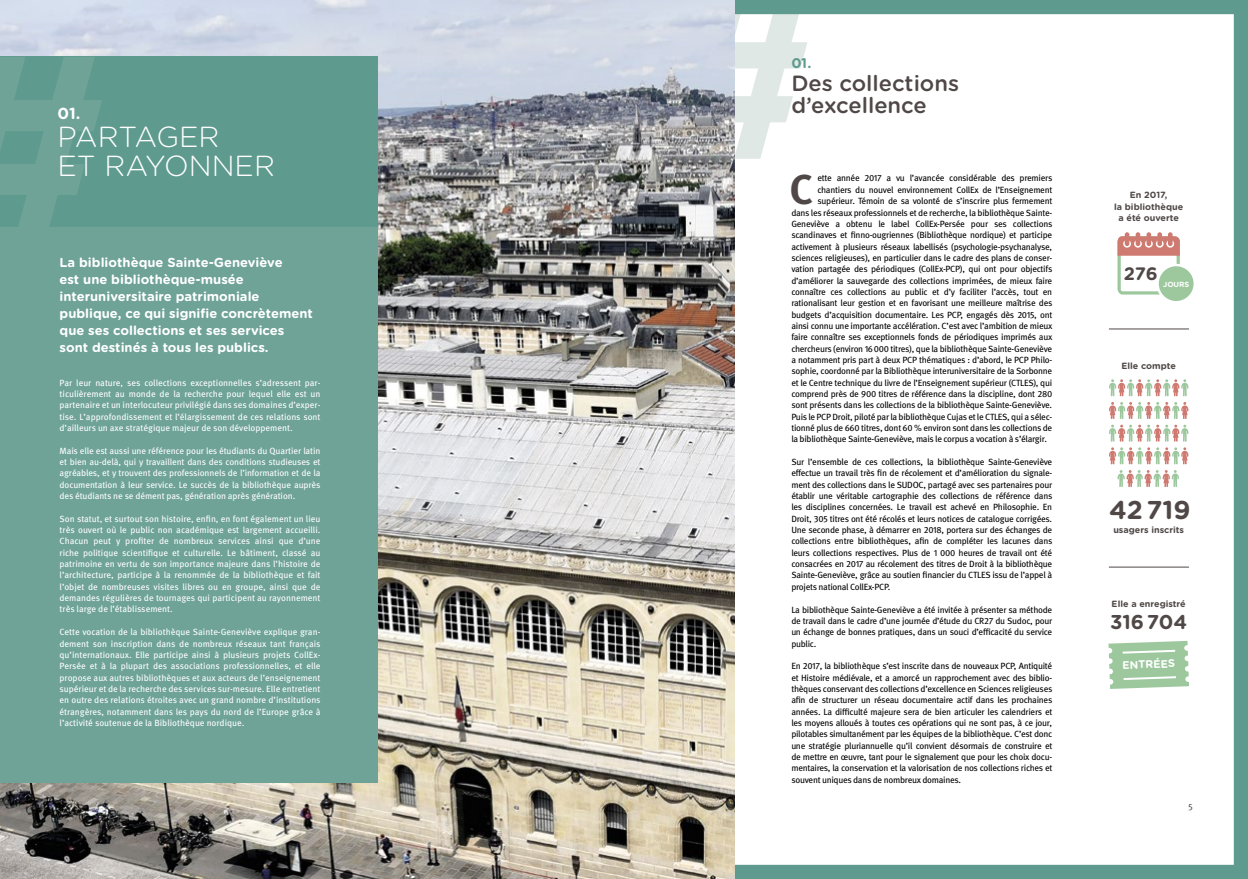
<style>
.page{position:relative;width:1248px;height:879px;background:#fff}
.page>*{position:absolute;margin:0;border:0;box-sizing:border-box;transform-origin:0 0}
.t1{font:700 41.6px "Meta Pro";color:#4f4846}
.t2{font:300 29px/28.3px "Gotham Rounded";color:#fff}
.t3{font:700 25.8px "Gotham Rounded";color:#4f4846}
.t4{font:500 22px/22.7px "Gotham Rounded";color:#4f4846}
.t5{font:700 20px "Gotham Rounded";color:#4f4846}
.t6{font:700 18px "Gotham Rounded";color:#4f4846}
.t7{font:700 16px "Gotham Rounded";color:#fff}
.t8{font:700 14px "Gotham Rounded";color:#5e9a8e}
.t9{font:700 13px/17px "Gotham Rounded";color:#fff}
.t10{font:700 11px "Gotham Rounded";color:#fff}
.t11{font:9px/11.3px "Meta Pro";letter-spacing:-.03em;color:#000;text-align:justify}
.t12{font:9px/11.3px "Meta Pro";color:#fff;text-align:justify}
.t13{font:700 9px/11.3px "Gotham Rounded";color:#4f4846;text-align:center}
.t14{font:9px "Meta Pro";color:#393939}
.t15{font:700 7.4px "Gotham Rounded";color:#fff}
</style>
<div class="page">
<svg style="left:734px;top:0;width:513px;height:879px"></svg>
<img style="left:0;top:0;width:734px;height:879px">
<div style="left:0;top:57px;width:377px;height:725px;background:#6fa398"></div>
<div style="left:0;top:57px;width:377px;height:170px;background:#5e9a8e"></div>
<svg style="left:0;top:57px;width:102px;height:170px"></svg>
<hr style="left:1109px;top:329px;width:79px;height:1px;background:#4f4846">
<hr style="left:1109px;top:567px;width:79px;height:1px;background:#4f4846">
<svg style="left:1156px;top:264px;width:39px;height:39px"></svg>
<div style="left:1158px;top:266px;width:35px;height:35px;background:#9dc89e;border-radius:50%"></div>
<svg style="left:1117px;top:236px;width:62px;height:58px"></svg>
<svg style="left:1123px;top:240px;width:7px;height:8px"></svg>
<div style="left:1124px;top:232px;width:5px;height:14px;background:#cf7a70;border-radius:2px"></div>
<svg style="left:1133px;top:240px;width:8px;height:8px"></svg>
<div style="left:1135px;top:232px;width:5px;height:14px;background:#cf7a70;border-radius:2px"></div>
<svg style="left:1144px;top:240px;width:8px;height:8px"></svg>
<svg style="left:1146px;top:232px;width:4px;height:14px"></svg>
<svg style="left:1155px;top:240px;width:8px;height:8px"></svg>
<svg style="left:1157px;top:232px;width:4px;height:14px"></svg>
<svg style="left:1166px;top:240px;width:7px;height:8px"></svg>
<div style="left:1167px;top:232px;width:5px;height:14px;background:#cf7a70;border-radius:2px"></div>
<svg style="left:1108px;top:641px;width:80px;height:48px;background:#acd0ad"></svg>
<svg style="left:1108px;top:379px;width:80px;height:17px"></svg>
<svg style="left:1108px;top:402px;width:80px;height:17px"></svg>
<svg style="left:1108px;top:425px;width:80px;height:62px"></svg>
<h3 class="t7" style="left:57px;top:102px;width:24px">01.</h3>
<h2 class="t2" style="left:57px;top:122px;width:219px">PARTAGER<br>ET RAYONNER</h2>
<h3 class="t9" style="left:60px;top:253px;width:255px">La bibliothèque Sainte-Geneviève<br>est une bibliothèque-musée interuniversitaire patrimoniale publique, ce qui signifie concrètement que ses collections et ses services sont destinés à tous les publics.</h3>
<p class="t12" style="left:60px;top:377px;width:262px">Par leur nature, ses collections exceptionnelles s’adressent par&shy;ticulièrement au monde de la recherche pour lequel elle est un partenaire et un interlocuteur privilégié dans ses domaines d’exper&shy;tise. L’approfondissement et l’élargissement de ces relations sont d’ailleurs un axe stratégique majeur de son développement.</p>
<p class="t12" style="left:60px;top:445px;width:262px">Mais elle est aussi une référence pour les étudiants du Quartier latin et bien au-delà, qui y travaillent dans des conditions studieuses et agréables, et y trouvent des professionnels de l’information et de la documentation à leur service. Le succès de la bibliothèque auprès des étudiants ne se dément pas, génération après génération.</p>
<p class="t12" style="left:60px;top:513px;width:262px">Son statut, et surtout son histoire, enfin, en font également un lieu très ouvert où le public non académique est largement accueilli.<br>Chacun peut y profiter de nombreux services ainsi que d’une riche politique scientifique et culturelle. Le bâtiment, classé au patrimoine en vertu de son importance majeure dans l’histoire de l’architecture, participe à la renommée de la bibliothèque et fait l’objet de nombreuses visites libres ou en groupe, ainsi que de demandes régulières de tournages qui participent au rayonnement très large de l’établissement.</p>
<p class="t12" style="left:60px;top:627px;width:262px">Cette vocation de la bibliothèque Sainte-Geneviève explique gran&shy;dement son inscription dans de nombreux réseaux tant français qu’internationaux. Elle participe ainsi à plusieurs projets CollEx-Persée et à la plupart des associations professionnelles, et elle propose aux autres bibliothèques et aux acteurs de l’enseignement supérieur et de la recherche des services sur-mesure. Elle entretient en outre des relations étroites avec un grand nombre d’institutions étrangères, notamment dans les pays du nord de l’Europe grâce à l’activité soutenue de la Bibliothèque nordique.</p>
<h3 class="t8" style="left:791px;top:53px;width:22px">01.</h3>
<h3 class="t4" style="left:791px;top:71px;width:169px">Des collections d’excellence</h3>
<h1 class="t1" style="left:789px;top:163px;width:25px">C</h1>
<p class="t11" style="left:817px;top:173px;width:236px">ette année 2017 a vu l’avancée considérable des premiers</p>
<p class="t11" style="left:817px;top:184px;width:236px">chantiers du nouvel environnement CollEx de l’Enseignement</p>
<p class="t11" style="left:817px;top:196px;width:236px">supérieur. Témoin de sa volonté de s’inscrire plus fermement</p>
<p class="t11" style="left:791px;top:207px;width:262px">dans les réseaux professionnels et de recherche, la bibliothèque Sainte-</p>
<p class="t11" style="left:791px;top:218px;width:262px">Geneviève a obtenu le label CollEx-Persée pour ses collections</p>
<p class="t11" style="left:791px;top:230px;width:262px">scandinaves et finno-ougriennes (Bibliothèque nordique) et participe</p>
<p class="t11" style="left:791px;top:241px;width:262px">activement à plusieurs réseaux labellisés (psychologie-psychanalyse,</p>
<p class="t11" style="left:791px;top:252px;width:262px">sciences religieuses), en particulier dans le cadre des plans de conser-</p>
<p class="t11" style="left:791px;top:264px;width:262px">vation partagée des périodiques (CollEx-PCP), qui ont pour objectifs</p>
<p class="t11" style="left:791px;top:275px;width:262px">d’améliorer la sauvegarde des collections imprimées, de mieux faire</p>
<p class="t11" style="left:791px;top:286px;width:262px">connaître ces collections au public et d’y faciliter l’accès, tout en</p>
<p class="t11" style="left:791px;top:298px;width:262px">rationalisant leur gestion et en favorisant une meilleure maîtrise des</p>
<p class="t11" style="left:791px;top:309px;width:262px">budgets d’acquisition documentaire. Les PCP, engagés dès 2015, ont</p>
<p class="t11" style="left:791px;top:320px;width:262px">ainsi connu une importante accélération. C’est avec l’ambition de mieux</p>
<p class="t11" style="left:791px;top:332px;width:262px">faire connaître ses exceptionnels fonds de périodiques imprimés aux</p>
<p class="t11" style="left:791px;top:343px;width:262px">chercheurs (environ 16000 titres), que la bibliothèque Sainte-Geneviève</p>
<p class="t11" style="left:791px;top:354px;width:262px">a notamment pris part à deux PCP thématiques : d’abord, le PCP Philo-</p>
<p class="t11" style="left:791px;top:366px;width:262px">sophie, coordonné par la Bibliothèque interuniversitaire de la Sorbonne</p>
<p class="t11" style="left:791px;top:377px;width:262px">et le Centre technique du livre de l’Enseignement supérieur (CTLES), qui</p>
<p class="t11" style="left:791px;top:388px;width:262px">comprend près de 900 titres de référence dans la discipline, dont 280</p>
<p class="t11" style="left:791px;top:400px;width:262px">sont présents dans les collections de la bibliothèque Sainte-Geneviève.</p>
<p class="t11" style="left:791px;top:411px;width:262px">Puis le PCP Droit, piloté par la bibliothèque Cujas et le CTLES, qui a sélec-</p>
<p class="t11" style="left:791px;top:422px;width:262px">tionné plus de 660 titres, dont 60 % environ sont dans les collections de</p>
<p class="t11" style="left:791px;top:434px;width:257px">la bibliothèque Sainte-Geneviève, mais le corpus a vocation à s’élargir.</p>
<p class="t11" style="left:791px;top:456px;width:262px">Sur l’ensemble de ces collections, la bibliothèque Sainte-Geneviève effectue un travail très fin de récolement et d’amélioration du signale&shy;ment des collections dans le SUDOC, partagé avec ses partenaires pour établir une véritable cartographie des collections de référence dans les disciplines concernées. Le travail est achevé en Philosophie. En Droit, 305 titres ont été récolés et leurs notices de catalogue corrigées.<br>Une seconde phase, à démarrer en 2018, portera sur des échanges de collections entre bibliothèques, afin de compléter les lacunes dans leurs collections respectives. Plus de 1 000 heures de travail ont été consacrées en 2017 au récolement des titres de Droit à la bibliothèque Sainte-Geneviève, grâce au soutien financier du CTLES issu de l’appel à projets national CollEx-PCP.</p>
<p class="t11" style="left:791px;top:604px;width:262px">La bibliothèque Sainte-Geneviève a été invitée à présenter sa méthode de travail dans le cadre d’une journée d’étude du CR27 du Sudoc, pour un échange de bonnes pratiques, dans un souci d’efficacité du service public.</p>
<p class="t11" style="left:791px;top:661px;width:262px">En 2017, la bibliothèque s’est inscrite dans de nouveaux PCP, Antiquité et Histoire médiévale, et a amorcé un rapprochement avec des biblio&shy;thèques conservant des collections d’excellence en Sciences religieuses afin de structurer un réseau documentaire actif dans les prochaines années. La difficulté majeure sera de bien articuler les calendriers et les moyens alloués à toutes ces opérations qui ne sont pas, à ce jour, pilotables simultanément par les équipes de la bibliothèque. C’est donc une stratégie pluriannuelle qu’il convient désormais de construire et de mettre en œuvre, tant pour le signalement que pour les choix docu&shy;mentaires, la conservation et la valorisation de nos collections riches et souvent uniques dans de nombreux domaines.</p>
<p class="t13" style="left:1113px;top:189px;width:71px">En 2017,<br>la bibliothèque a été ouverte</p>
<h3 class="t6" style="left:1123px;top:260px;width:35px">276</h3>
<p class="t15" style="left:1162px;top:278px;width:28px">JOURS</p>
<p class="t13" style="left:1121px;top:359px;width:56px">Elle compte</p>
<h3 class="t3" style="left:1108px;top:491px;width:83px">42 719</h3>
<p class="t13" style="left:1113px;top:524px;width:72px">usagers inscrits</p>
<p class="t13" style="left:1111px;top:597px;width:76px">Elle a enregistré</p>
<h3 class="t5" style="left:1109px;top:607px;width:79px">316 704</h3>
<p class="t10" style="left:1121px;top:657px;width:54px;rotate:-2deg">ENTRÉES</p>
<p class="t14" style="left:1188px;top:801px;width:6px">5</p>
</div>
